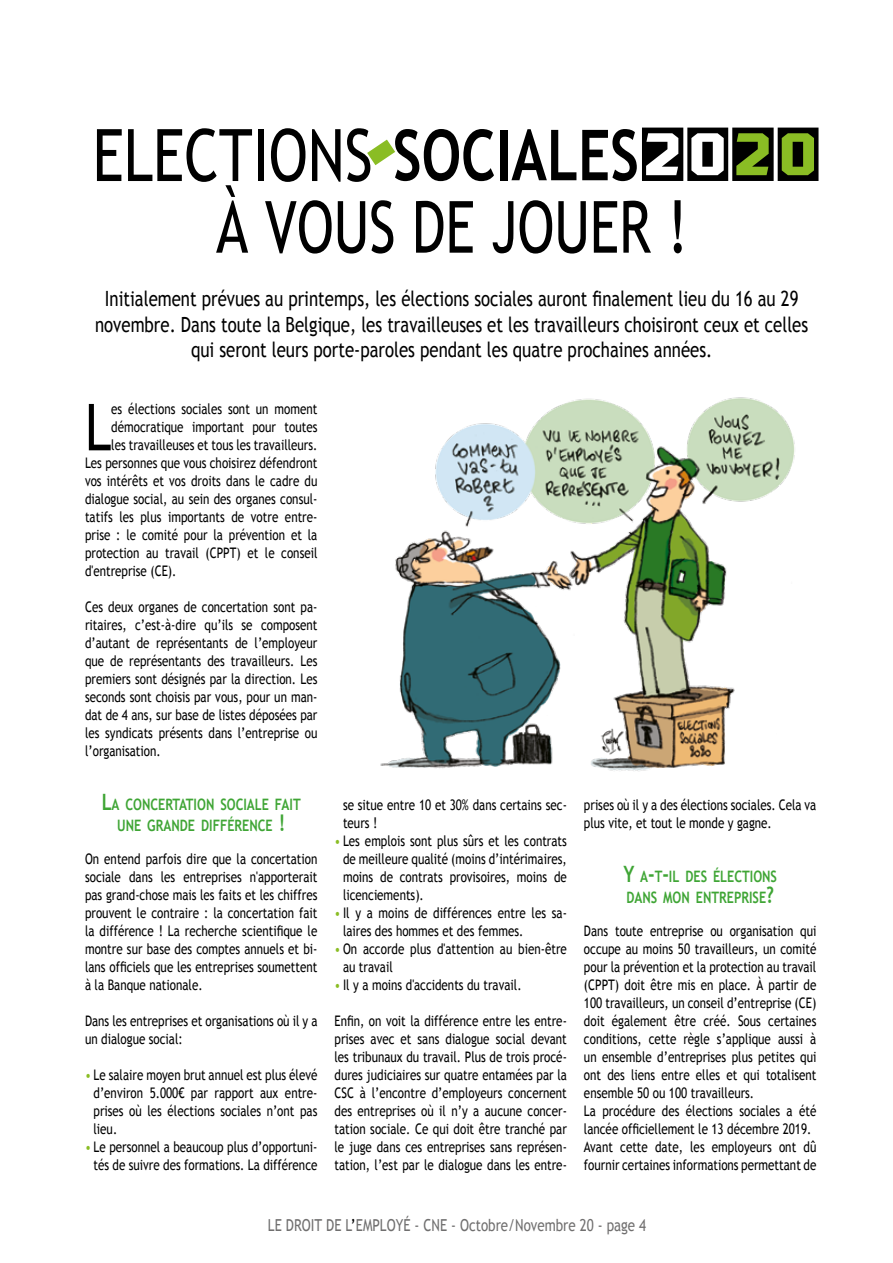
<style>
.page{position:relative;width:893px;height:1263px;background:#fff}
.page>*{position:absolute;margin:0;border:0;box-sizing:border-box;transform-origin:0 0}
.t1{font:72.45px "Trebuchet MS";color:#000;scale:.8 1}
.t2{font:72px "Trebuchet MS";color:#000;scale:.76 1}
.t3{font:64.8px "Trebuchet MS";color:#000;scale:.8 1}
.t4{font:21px/25.2px "Trebuchet MS";color:#000;text-align:center;scale:.8 1}
.t5{font:16.5px "Trebuchet MS";color:#706f6f;scale:.81 1}
.t6{font:700 15.75px/21px "Trebuchet MS";color:#3fa535;scale:.8 1}
.t7{font:14.55px/18px "Trebuchet MS";color:#000;scale:.8 1}
.s1{font-weight:700;font-size:70.35px}
.s2{font-family:"Black Streamer";font-size:44.55px}
.s3{font-size:22.5px}
.s4{color:#8abd24}
.s5{color:#000}
</style>
<div class="page">
<img style="left:380px;top:397px;width:415px;height:374px">
<div style="left:735px;top:132px;width:36px;height:45px;background:#8abd24"></div>
<div style="left:780px;top:132px;width:36px;height:45px;background:#8abd24"></div>
<svg style="left:367px;top:140px;width:28px;height:25px"></svg>
<h1 class="t1" style="left:93px;top:113px;width:907px">ELECTIONS <span class="s1">SOCIALES</span><span class="s2">2020</span></h1>
<h2 class="t2" style="left:216px;top:185px;width:622px">À VOUS DE JOUER !</h2>
<p class="t4" style="left:95px;top:287px;width:893px">Initialement prévues au printemps, les élections sociales auront finalement lieu du 16 au 29 novembre. Dans toute la Belgique, les travailleuses et les travailleurs choisiront ceux et celles qui seront leurs porte-paroles pendant les quatre prochaines années.</p>
<h3 class="t3" style="left:85px;top:389px;width:34px">L</h3>
<p class="t7" style="left:111px;top:400px;width:259px">es élections sociales sont un moment</p>
<p class="t7" style="left:111px;top:418px;width:259px">démocratique important pour toutes</p>
<p class="t7" style="left:111px;top:436px;width:259px">les travailleuses et tous les travailleurs.</p>
<p class="t7" style="left:85px;top:454px;width:292px">Les personnes que vous choisirez défendront</p>
<p class="t7" style="left:85px;top:472px;width:292px">vos intérêts et vos droits dans le cadre du</p>
<p class="t7" style="left:85px;top:490px;width:292px">dialogue social, au sein des organes consul-</p>
<p class="t7" style="left:85px;top:508px;width:292px">tatifs les plus importants de votre entre-</p>
<p class="t7" style="left:85px;top:526px;width:292px">prise : le comité pour la prévention et la</p>
<p class="t7" style="left:85px;top:544px;width:292px">protection au travail (CPPT) et le conseil</p>
<p class="t7" style="left:85px;top:562px;width:116px">d'entreprise (CE).</p>
<p class="t7" style="left:85px;top:598px;width:292px;text-align:justify">Ces deux organes de concertation sont pa&shy;ritaires, c’est-à-dire qu’ils se composent d’autant de représentants de l’employeur que de représentants des travailleurs. Les premiers sont désignés par la direction. Les seconds sont choisis par vous, pour un man&shy;dat de 4 ans, sur base de listes déposées par les syndicats présents dans l’entreprise ou l’organisation.</p>
<p class="t6" style="left:102px;top:794px;width:250px;text-align:center"><span class="s3">L</span>A CONCERTATION SOCIALE FAIT<br>UNE GRANDE DIFFÉRENCE <span class="s3">!</span></p>
<p class="t7" style="left:85px;top:850px;width:292px;text-align:justify">On entend parfois dire que la concertation sociale dans les entreprises n'apporterait pas grand-chose mais les faits et les chiffres prouvent le contraire : la concertation fait la différence ! La recherche scientifique le montre sur base des comptes annuels et bi&shy;lans officiels que les entreprises soumettent à la Banque nationale.</p>
<p class="t7" style="left:85px;top:1012px;width:292px">Dans les entreprises et organisations où il y a un dialogue social:</p>
<p class="t7" style="left:94px;top:1066px;width:281px;text-align:justify;text-indent:-9px"><span class="s4">•</span> Le salaire moyen brut annuel est plus élevé d’environ 5.000€ par rapport aux entre&shy;prises où les élections sociales n’ont pas lieu.</p>
<p class="t7" style="left:85px;top:1138px;width:292px;text-align:center"><span class="s4">•</span> Le personnel a beaucoup plus d’opportuni&shy;tés de suivre des formations. La différence</p>
<p class="t7" style="left:343px;top:796px;width:281px">se situe entre 10 et 30% dans certains sec&shy;teurs !</p>
<p class="t7" style="left:343px;top:832px;width:281px;text-align:justify;text-indent:-9px"><span class="s4">•</span> Les emplois sont plus sûrs et les contrats de meilleure qualité (moins d’intérimaires, moins de contrats provisoires, moins de licenciements).</p>
<p class="t7" style="left:343px;top:904px;width:281px;text-indent:-9px"><span class="s4">•</span> Il y a moins de différences entre les sa&shy;laires des hommes et des femmes.</p>
<p class="t7" style="left:343px;top:940px;width:281px;text-indent:-9px"><span class="s4">•</span> On accorde plus d'attention au bien-être au travail</p>
<p class="t7" style="left:334px;top:976px;width:235px"><span class="s4">•</span> Il y a moins d'accidents du travail.</p>
<p class="t7" style="left:334px;top:1012px;width:292px;text-align:justify">Enfin, on voit la différence entre les entre&shy;prises avec et sans dialogue social devant les tribunaux du travail. Plus de trois procé&shy;dures judiciaires sur quatre entamées par la CSC à l’encontre d’employeurs concernent des entreprises où il n’y a aucune concer&shy;tation sociale. Ce qui doit être tranché par le juge dans ces entreprises sans représen&shy;tation, l’est par le dialogue dans les entre-</p>
<p class="t7" style="left:584px;top:796px;width:292px">prises où il y a des élections sociales. Cela va plus vite, et tout le monde y gagne.</p>
<p class="t6" style="left:623px;top:866px;width:194px"><span class="s3">Y</span> A<span class="s3">-</span>T<span class="s3">-</span>IL DES ÉLECTIONS<br>DANS MON ENTREPRISE<span class="s3">?</span></p>
<p class="t7" style="left:584px;top:922px;width:292px">Dans toute entreprise ou organisation qui occupe au moins 50 travailleurs, un comité pour la prévention et la protection au travail (CPPT) doit être mis en place. À partir de 100 travailleurs, un conseil d’entreprise (CE) doit également être créé. Sous certaines conditions, cette règle s’applique aussi à un ensemble d’entreprises plus petites qui ont des liens entre elles et qui totalisent ensemble 50 ou 100 travailleurs.<br>La procédure des élections sociales a été lancée officiellement le 13 décembre 2019.<br>Avant cette date, les employeurs ont dû fournir certaines informations permettant de</p>
<p class="t5" style="left:268px;top:1215px;width:468px">LE DROIT DE L<span class="s5">’</span>EMPLOYÉ - CNE - Octobre/Novembre 20 - page 4</p>
</div>
